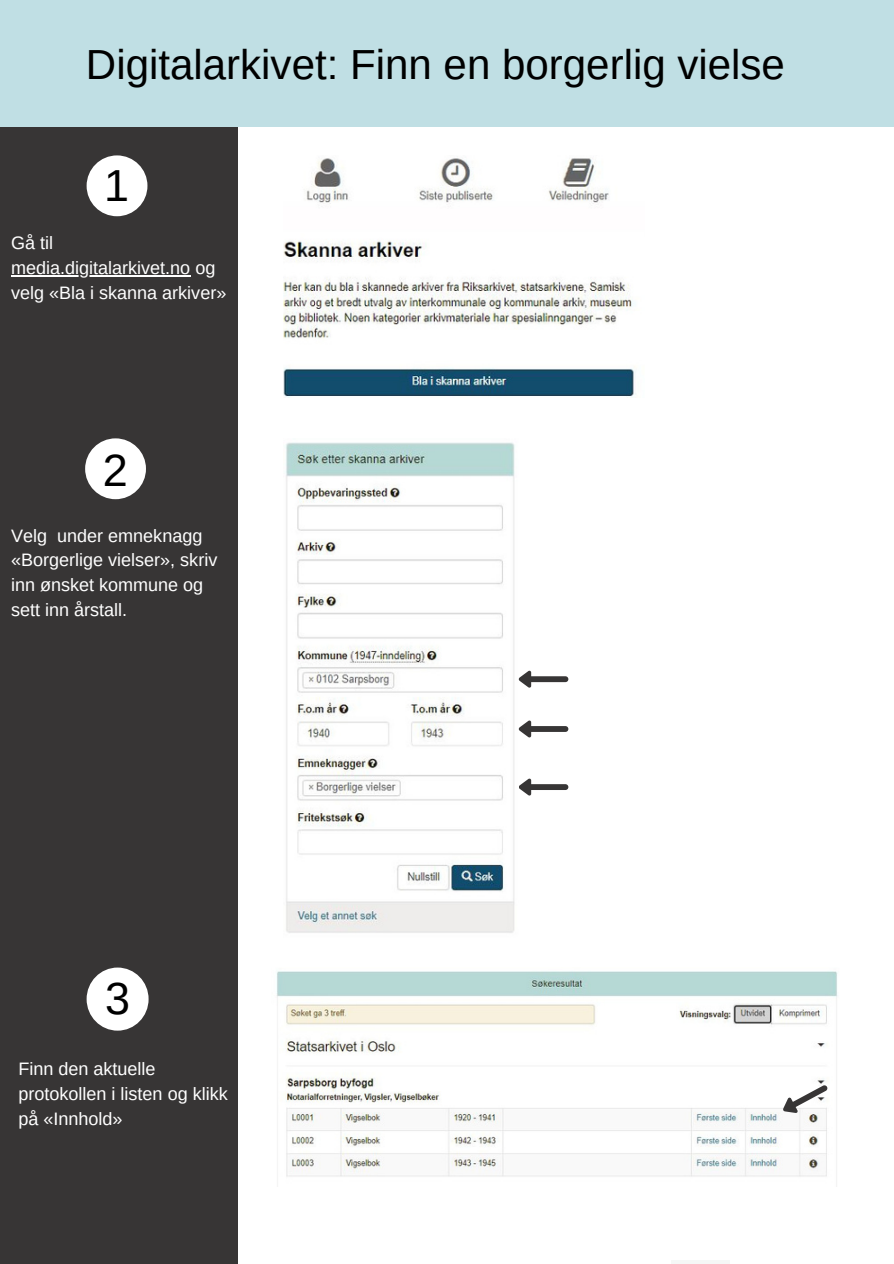
<style>
.page{position:relative;width:894px;height:1264px;background:#fff}
.page>*{position:absolute;margin:0;border:0;box-sizing:border-box;transform-origin:0 0}
.t1{font:45px "Arimo";color:#000}
.t2{font:44.85px "Arimo";color:#000}
.t3{font:42px "Arimo";color:#000}
.t4{font:18px/24.8px "Arimo";color:#fff}
</style>
<div class="page">
<div style="left:0;top:0;width:237px;height:1263px;background:#373535"></div>
<div style="left:0;top:0;width:893px;height:126px;background:#c0dfe4"></div>
<div style="left:85px;top:438px;width:61px;height:61px;background:#fff;border-radius:50%"></div>
<div style="left:87px;top:967px;width:61px;height:63px;background:#fff;border-radius:50%"></div>
<hr style="left:671px;top:1260px;width:58px;height:3px;background:#f5f7f6">
<div style="left:87px;top:155px;width:60px;height:61px;background:#fff;border-radius:50%"></div>
<svg style="left:519px;top:778px;width:49px;height:17px"></svg>
<img style="left:283px;top:158px;width:353px;height:239px">
<img style="left:285px;top:442px;width:230px;height:491px">
<svg style="left:518px;top:720px;width:50px;height:17px"></svg>
<svg style="left:518px;top:670px;width:50px;height:17px"></svg>
<img style="left:276px;top:971px;width:562px;height:215px">
<hr style="left:11px;top:275px;width:179px;height:1px;background:#fff">
<svg style="left:779px;top:1079px;width:51px;height:38px"></svg>
<p class="t3" style="left:86px;top:41px;width:700px">Digitalarkivet: Finn en borgerlig vielse</p>
<p class="t2" style="left:104px;top:160px;width:26px">1</p>
<p class="t4" style="left:11px;top:230px;width:217px">Gå til media.digitalarkivet.no og velg «Bla i skanna arkiver»</p>
<p class="t1" style="left:103px;top:445px;width:27px">2</p>
<p class="t4" style="left:11px;top:523px;width:208px">Velg under emneknagg «Borgerlige vielser», skriv inn ønsket kommune og sett inn årstall.</p>
<p class="t2" style="left:105px;top:973px;width:26px">3</p>
<p class="t4" style="left:18px;top:1056px;width:211px">Finn den aktuelle protokollen i listen og klikk på «Innhold»</p>
</div>
